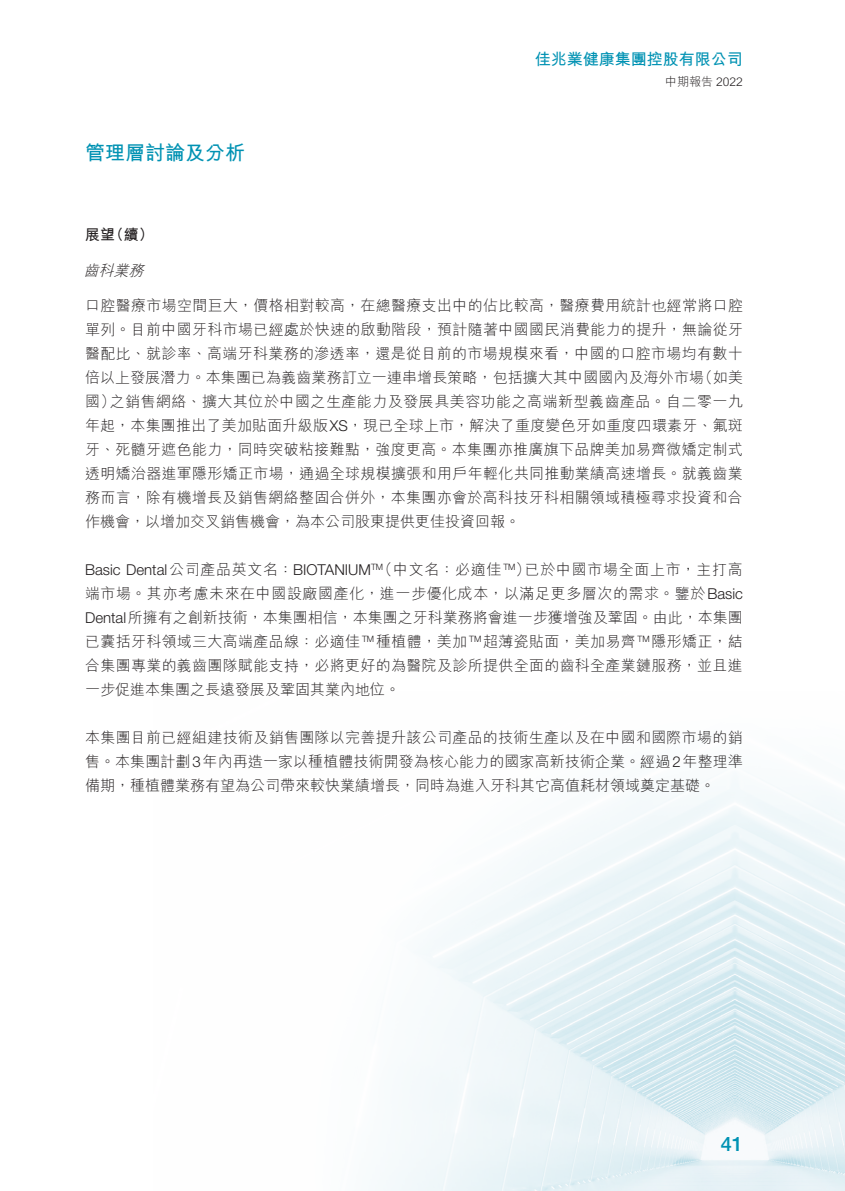
<style>
.page{position:relative;width:845px;height:1191px;background:#fff}
.page>*{position:absolute;margin:0;border:0;box-sizing:border-box;transform-origin:0 0}
.t1{font:700 20px "M Hei HK";color:#0092b3}
.t2{font:500 20px "Helvetica Neue LT Std";color:#0092b3}
.t3{font:700 16px "M Hei HK";color:#0092b3}
.body{font:300 15px/24px "M Hei HK";color:#231f20;text-align:justify}
.Subhead_2{font:700 15px "M Hei HK";color:#231f20}
.Subhead_3{font:italic 300 15px "M Hei HK";color:#231f20}
.t4{font:300 12px "M Hei HK";color:#231f20}
.s1{font-family:"Helvetica Neue LT Std"}
</style>
<div class="page">
<img style="left:383px;top:778px;width:462px;height:413px">
<p class="t3" style="left:535px;top:48px;width:209px">佳兆業健康集團控股有限公司</p>
<h1 class="t1" style="left:85px;top:138px;width:161px">管理層討論及分析</h1>
<p class="t4" style="left:665px;top:75px;width:79px">中期報告 2022</p>
<p class="Subhead_2" style="left:85px;top:224px;width:70px">展望（續）</p>
<p class="Subhead_3" style="left:84px;top:262px;width:65px">齒科業務</p>
<p class="body" style="left:85px;top:293px;width:659px">口腔醫療市場空間巨大，價格相對較高，在總醫療支出中的佔比較高，醫療費用統計也經常將口腔單列。目前中國牙科市場已經處於快速的啟動階段，預計隨著中國國民消費能力的提升，無論從牙醫配比、就診率、高端牙科業務的滲透率，還是從目前的市場規模來看，中國的口腔市場均有數十倍以上發展潛力。本集團已為義齒業務訂立一連串增長策略，包括擴大其中國國內及海外市場（如美國）之銷售網絡、擴大其位於中國之生產能力及發展具美容功能之高端新型義齒產品。自二零一九年起，本集團推出了美加貼面升級版<span class="s1">XS</span>，現已全球上市，解決了重度變色牙如重度四環素牙、氟斑牙、死髓牙遮色能力，同時突破粘接難點，強度更高。本集團亦推廣旗下品牌美加易齊微矯定制式透明矯治器進軍隱形矯正市場，通過全球規模擴張和用戶年輕化共同推動業績高速增長。就義齒業務而言，除有機增長及銷售網絡整固合併外，本集團亦會於高科技牙科相關領域積極尋求投資和合作機會，以增加交叉銷售機會，為本公司股東提供更佳投資回報。</p>
<p class="body" style="left:85px;top:557px;width:659px"><span class="s1">Basic Dental</span>公司產品英文名：<span class="s1">BIOTANIUM</span><sup>TM</sup>（中文名：必適佳 <sup>TM</sup>）已於中國市場全面上市，主打高端市場。其亦考慮未來在中國設廠國產化，進一步優化成本，以滿足更多層次的需求。鑒於<span class="s1">Basic Dental</span>所擁有之創新技術，本集團相信，本集團之牙科業務將會進一步獲增強及鞏固。由此，本集團已囊括牙科領域三大高端產品線：必適佳 <sup>TM</sup> 種植體，美加 <sup>TM</sup> 超薄瓷貼面，美加易齊 <sup>TM</sup> 隱形矯正，結合集團專業的義齒團隊賦能支持，必將更好的為醫院及診所提供全面的齒科全產業鏈服務，並且進一步促進本集團之長遠發展及鞏固其業內地位。</p>
<p class="body" style="left:85px;top:725px;width:659px">本集團目前已經組建技術及銷售團隊以完善提升該公司產品的技術生產以及在中國和國際市場的銷售。本集團計劃<span class="s1">3</span>年內再造一家以種植體技術開發為核心能力的國家高新技術企業。經過<span class="s1">2</span>年整理準備期，種植體業務有望為公司帶來較快業績增長，同時為進入牙科其它高值耗材領域奠定基礎。</p>
<h1 class="t2" style="left:720px;top:1131px;width:24px">41</h1>
</div>
